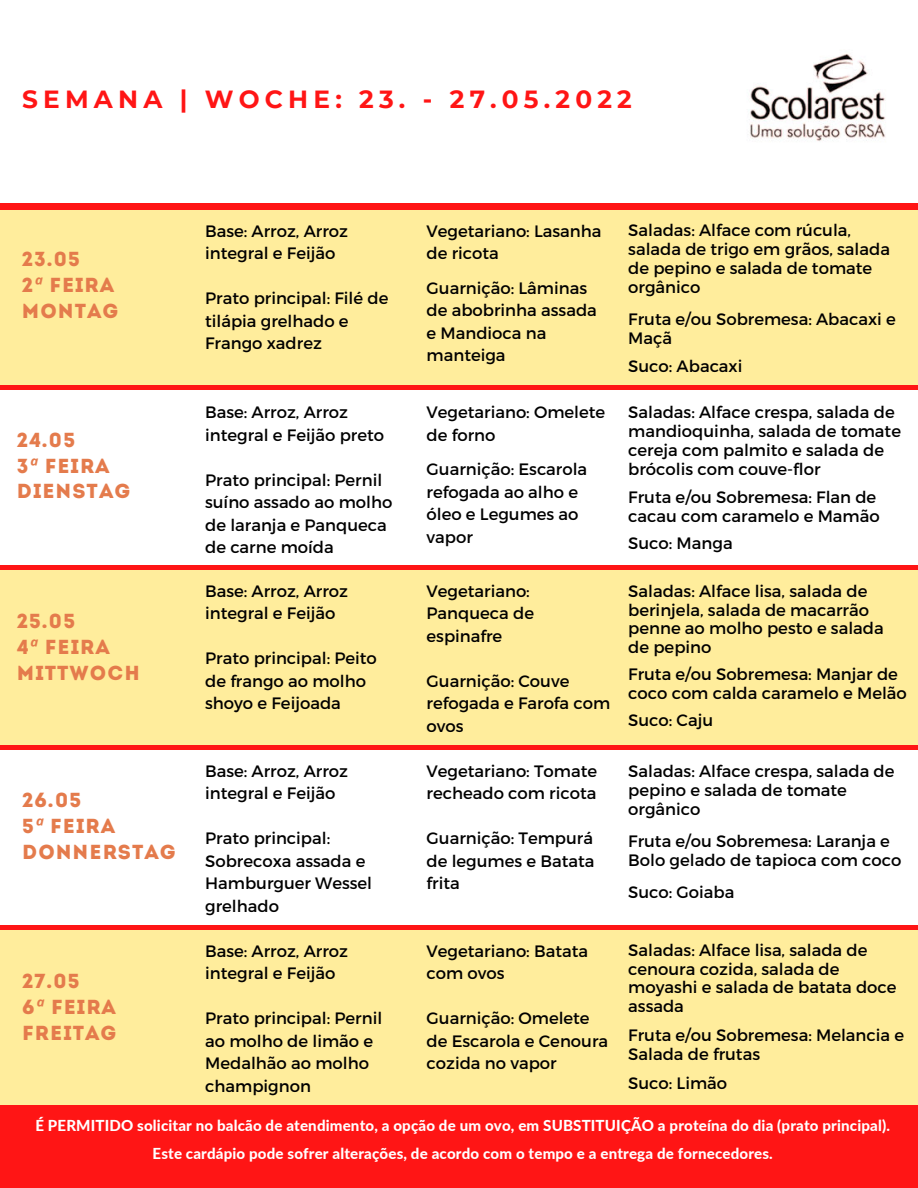
<style>
.page{position:relative;width:918px;height:1188px;background:#ff1515}
.page>*{position:absolute;margin:0;border:0;box-sizing:border-box;transform-origin:0 0}
.t1{font:700 24.75px "Montserrat";letter-spacing:.21em;color:#ff1515}
.t2{font:20.25px/25.8px "Intro";letter-spacing:.05em;color:#e47b4c}
.t3{font:16.5px/22.5px "Montserrat";color:#000}
.t4{font:800 15.15px/28.5px "Lato";letter-spacing:.01em;color:#fff;text-align:center}
.s1{font-family:"Noto Sans";font-weight:700;font-style:italic}
</style>
<div class="page">
<div style="left:0;top:391px;width:918px;height:173px;background:#fff"></div>
<div style="left:0;top:211px;width:918px;height:173px;background:#ffed9c"></div>
<div style="left:0;top:751px;width:918px;height:173px;background:#fff"></div>
<div style="left:0;top:571px;width:918px;height:173px;background:#ffed9c"></div>
<div style="left:0;top:931px;width:918px;height:173px;background:#ffed9c"></div>
<div style="left:0;top:0;width:918px;height:202px;background:#fff"></div>
<img style="left:750px;top:54px;width:136px;height:87px">
<h1 class="t1" style="left:22px;top:81px;width:611px">SEMANA | WOCHE: 23. - 27.05.2022</h1>
<p class="t2" style="left:22px;top:246px;width:98px">23.05<br>2<span class="s1">ª</span> FEIRA<br>MONTAG</p>
<p class="t2" style="left:17px;top:427px;width:115px">24.05<br>3<span class="s1">ª</span> FEIRA<br>DIENSTAG</p>
<p class="t2" style="left:17px;top:608px;width:124px">25.05<br>4<span class="s1">ª</span> FEIRA<br>MITTWOCH</p>
<p class="t2" style="left:22px;top:787px;width:155px">26.05<br>5<span class="s1">ª</span> FEIRA<br>DONNERSTAG</p>
<p class="t2" style="left:22px;top:968px;width:96px">27.05<br>6<span class="s1">ª</span> FEIRA<br>FREITAG</p>
<p class="t3" style="left:205px;top:220px;width:144px">Base: Arroz, Arroz integral e Feijão</p>
<p class="t3" style="left:205px;top:287px;width:185px">Prato principal: Filé de tilápia grelhado e<br>Frango xadrez</p>
<p class="t3" style="left:205px;top:401px;width:181px">Base: Arroz, Arroz integral e Feijão preto</p>
<p class="t3" style="left:205px;top:468px;width:189px">Prato principal: Pernil suíno assado ao molho de laranja e Panqueca de carne moída</p>
<p class="t3" style="left:205px;top:580px;width:144px">Base: Arroz, Arroz integral e Feijão</p>
<p class="t3" style="left:205px;top:647px;width:173px">Prato principal: Peito de frango ao molho shoyo e Feijoada</p>
<p class="t3" style="left:205px;top:760px;width:144px">Base: Arroz, Arroz integral e Feijão</p>
<p class="t3" style="left:205px;top:827px;width:168px">Prato principal:<br>Sobrecoxa assada e<br>Hamburguer Wessel grelhado</p>
<p class="t3" style="left:205px;top:940px;width:144px">Base: Arroz, Arroz integral e Feijão</p>
<p class="t3" style="left:205px;top:1007px;width:179px">Prato principal: Pernil ao molho de limão e<br>Medalhão ao molho champignon</p>
<p class="t3" style="left:427px;top:220px;width:177px">Vegetariano: Lasanha de ricota</p>
<p class="t3" style="left:427px;top:277px;width:172px">Guarnição: Lâminas de abobrinha assada e Mandioca na manteiga</p>
<p class="t3" style="left:427px;top:401px;width:180px">Vegetariano: Omelete de forno</p>
<p class="t3" style="left:427px;top:458px;width:162px">Guarnição: Escarola refogada ao alho e óleo e Legumes ao vapor</p>
<p class="t3" style="left:427px;top:580px;width:109px">Vegetariano:<br>Panqueca de espinafre</p>
<p class="t3" style="left:427px;top:670px;width:185px">Guarnição: Couve refogada e Farofa com ovos</p>
<p class="t3" style="left:427px;top:760px;width:172px">Vegetariano: Tomate recheado com ricota</p>
<p class="t3" style="left:427px;top:827px;width:169px;text-align:justify">Guarnição: Tempurá de legumes e Batata frita</p>
<p class="t3" style="left:427px;top:940px;width:163px">Vegetariano: Batata com ovos</p>
<p class="t3" style="left:427px;top:1007px;width:183px">Guarnição: Omelete de Escarola e Cenoura cozida no vapor</p>
<p class="t3" style="left:628px;top:221px;width:263px;line-height:18.8px">Saladas: Alface com rúcula, salada de trigo em grãos, salada de pepino e salada de tomate orgânico</p>
<p class="t3" style="left:628px;top:310px;width:269px;line-height:18.8px">Fruta e/ou Sobremesa: Abacaxi e<br>Maçã</p>
<p class="t3" style="left:628px;top:355px;width:116px">Suco: Abacaxi</p>
<p class="t3" style="left:628px;top:403px;width:274px;line-height:18.8px">Saladas: Alface crespa, salada de mandioquinha, salada de tomate cereja com palmito e salada de brócolis com couve-flor</p>
<p class="t3" style="left:628px;top:488px;width:253px;line-height:18.8px">Fruta e/ou Sobremesa: Flan de cacau com caramelo e Mamão</p>
<p class="t3" style="left:628px;top:532px;width:106px">Suco: Manga</p>
<p class="t3" style="left:628px;top:582px;width:257px;line-height:18.8px">Saladas: Alface lisa, salada de berinjela, salada de macarrão penne ao molho pesto e salada de pepino</p>
<p class="t3" style="left:628px;top:665px;width:280px;line-height:18.8px">Fruta e/ou Sobremesa: Manjar de coco com calda caramelo e Melão</p>
<p class="t3" style="left:628px;top:708px;width:87px">Suco: Caju</p>
<p class="t3" style="left:628px;top:761px;width:268px;line-height:19px">Saladas: Alface crespa, salada de pepino e salada de tomate orgânico</p>
<p class="t3" style="left:628px;top:831px;width:275px;line-height:19px">Fruta e/ou Sobremesa: Laranja e<br>Bolo gelado de tapioca com coco</p>
<p class="t3" style="left:628px;top:880px;width:108px">Suco: Goiaba</p>
<p class="t3" style="left:628px;top:941px;width:270px;line-height:18.3px">Saladas: Alface lisa, salada de cenoura cozida, salada de moyashi e salada de batata doce assada</p>
<p class="t3" style="left:628px;top:1026px;width:277px;line-height:18.3px">Fruta e/ou Sobremesa: Melancia e<br>Salada de frutas</p>
<p class="t3" style="left:628px;top:1072px;width:101px">Suco: Limão</p>
<p class="t4" style="left:35px;top:1110px;width:856px">É PERMITIDO solicitar no balcão de atendimento, a opção de um ovo, em SUBSTITUIÇÃO a proteína do dia (prato principal).<br>Este cardápio pode sofrer alterações, de acordo com o tempo e a entrega de fornecedores.</p>
</div>
